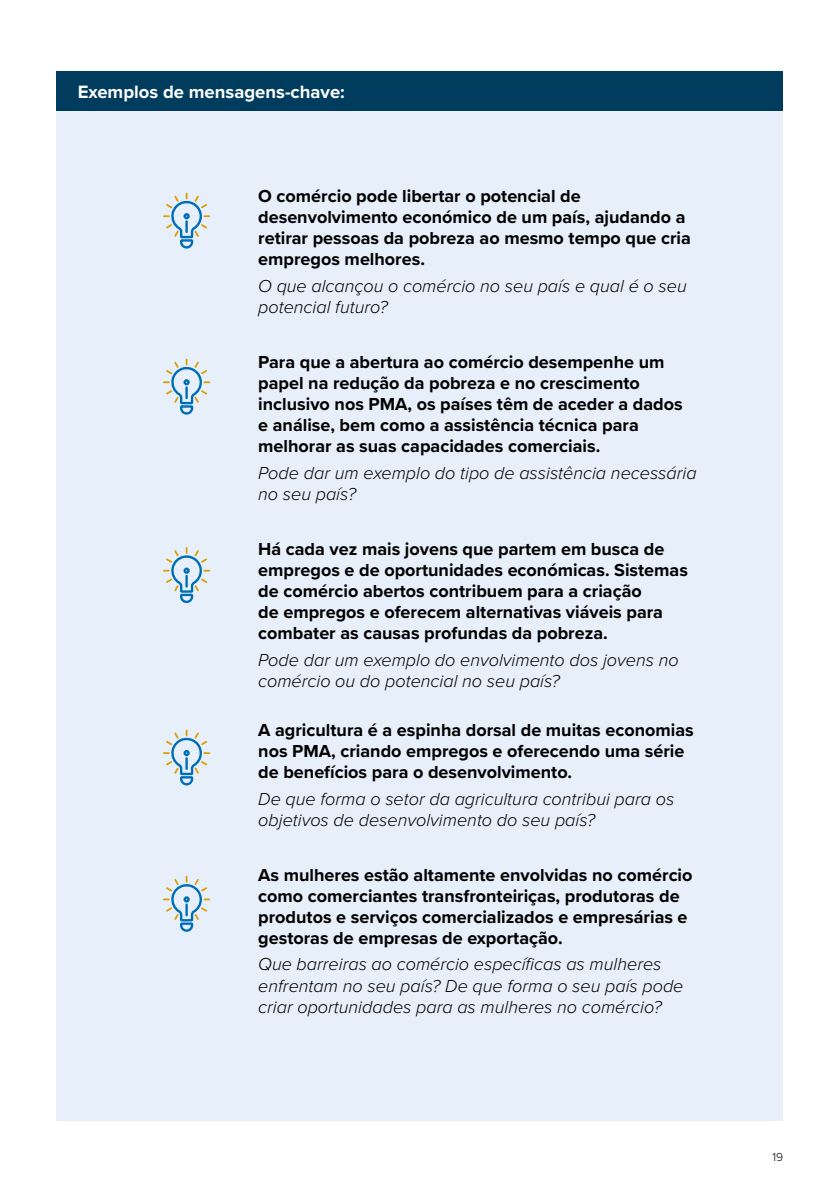
<style>
.page{position:relative;width:840px;height:1191px;background:#fff}
.page>*{position:absolute;margin:0;border:0;box-sizing:border-box;transform-origin:0 0}
.t1{font:700 18.4px "Proxima Nova";color:#fff}
.t2{font:700 18px/21px "Proxima Nova";color:#000}
.t3{font:italic 300 18px/21px "Proxima Nova";color:#000}
.t4{font:300 12px "Proxima Nova";color:#000}
</style>
<div class="page">
<div style="left:57px;top:71px;width:725px;height:1049px;background:#e7effa"></div>
<svg style="left:164px;top:193px;width:45px;height:56px"></svg>
<svg style="left:164px;top:359px;width:45px;height:55px"></svg>
<svg style="left:164px;top:548px;width:45px;height:55px"></svg>
<svg style="left:164px;top:730px;width:45px;height:55px"></svg>
<svg style="left:164px;top:876px;width:45px;height:55px"></svg>
<div style="left:57px;top:71px;width:725px;height:40px;background:#003c5e"></div>
<p class="t1" style="left:78px;top:78px;width:268px">Exemplos de mensagens-chave:</p>
<p class="t2" style="left:258px;top:185px;width:434px">O comércio pode libertar o potencial de desenvolvimento económico de um país, ajudando a retirar pessoas da pobreza ao mesmo tempo que cria empregos melhores.</p>
<p class="t3" style="left:258px;top:276px;width:430px">O que alcançou o comércio no seu país e qual é o seu potencial futuro?</p>
<p class="t2" style="left:258px;top:351px;width:426px">Para que a abertura ao comércio desempenhe um papel na redução da pobreza e no crescimento inclusivo nos PMA, os países têm de aceder a dados e análise, bem como a assistência técnica para melhorar as suas capacidades comerciais.</p>
<p class="t3" style="left:258px;top:463px;width:439px">Pode dar um exemplo do tipo de assistência necessária no seu país?</p>
<p class="t2" style="left:258px;top:538px;width:431px">Há cada vez mais jovens que partem em busca de empregos e de oportunidades económicas. Sistemas de comércio abertos contribuem para a criação<br>de empregos e oferecem alternativas viáveis para combater as causas profundas da pobreza.</p>
<p class="t3" style="left:258px;top:650px;width:422px">Pode dar um exemplo do envolvimento dos jovens no comércio ou do potencial no seu país?</p>
<p class="t2" style="left:258px;top:719px;width:437px">A agricultura é a espinha dorsal de muitas economias nos PMA, criando empregos e oferecendo uma série de benefícios para o desenvolvimento.</p>
<p class="t3" style="left:258px;top:789px;width:417px">De que forma o setor da agricultura contribui para os objetivos de desenvolvimento do seu país?</p>
<p class="t2" style="left:258px;top:864px;width:435px">As mulheres estão altamente envolvidas no comércio como comerciantes transfronteiriças, produtoras de produtos e serviços comercializados e empresárias e gestoras de empresas de exportação.</p>
<p class="t3" style="left:258px;top:954px;width:426px">Que barreiras ao comércio específicas as mulheres enfrentam no seu país? De que forma o seu país pode criar oportunidades para as mulheres no comércio?</p>
<p class="t4" style="left:772px;top:1147px;width:12px">19</p>
</div>
